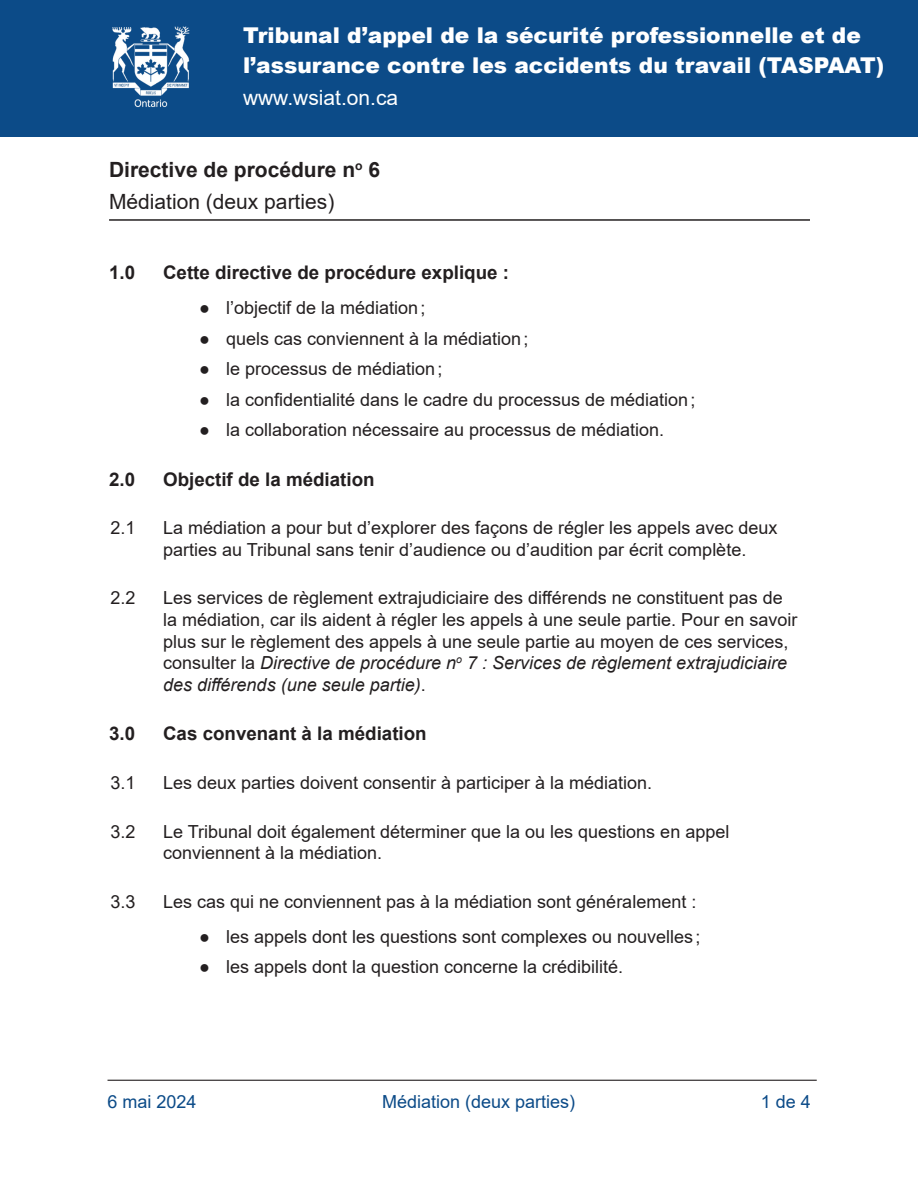
<style>
.page{position:relative;width:918px;height:1188px;background:#fff}
.page>*{position:absolute;margin:0;border:0;box-sizing:border-box;transform-origin:0 0}
.t1{font:900 21.75px/30px "Arial";color:#fff}
.t2{font:700 21px/32px "Arial";color:#231f20}
.t3{font:21px "Arial";color:#fff}
.t4{font:700 18.75px "Arial";color:#231f20}
.bullets{font:18px/21.6px "Arial";color:#231f20}
.t5{font:18px "Arial";color:#0c4b88}
.s1{font-weight:400}
.s2{font-style:italic}
</style>
<div class="page">
<hr style="left:108px;top:1080px;width:709px;height:1px;background:#231f20">
<hr style="left:109px;top:219px;width:701px;height:2px;background:#231f20">
<div style="left:0;top:0;width:918px;height:136px;background:#0c4b88"></div>
<img style="left:112px;top:26px;width:78px;height:82px">
<h1 class="t1" style="left:243px;top:19px;width:643px">Tribunal d’appel de la sécurité professionnelle et de l’assurance contre les accidents du travail (TASPAAT)</h1>
<p class="t3" style="left:243px;top:83px;width:157px">www.wsiat.on.ca</p>
<h2 class="t2" style="left:109px;top:154px;width:273px">Directive de procédure n<sup>o</sup> 6<br><span class="s1">Médiation (deux parties)</span></h2>
<p class="t4" style="left:109px;top:259px;width:28px">1.0</p>
<p class="t4" style="left:163px;top:259px;width:347px">Cette directive de procédure explique :</p>
<p class="bullets" style="left:199px;top:297px;width:228px">● l’objectif de la médiation;</p>
<p class="bullets" style="left:199px;top:327px;width:331px">● quels cas conviennent à la médiation;</p>
<p class="bullets" style="left:199px;top:358px;width:245px">● le processus de médiation;</p>
<p class="bullets" style="left:199px;top:388px;width:498px">● la confidentialité dans le cadre du processus de médiation;</p>
<p class="bullets" style="left:199px;top:419px;width:467px">● la collaboration nécessaire au processus de médiation.</p>
<p class="t4" style="left:109px;top:466px;width:28px">2.0</p>
<p class="t4" style="left:163px;top:466px;width:213px">Objectif de la médiation</p>
<p class="bullets" style="left:111px;top:517px;width:27px">2.1</p>
<p class="bullets" style="left:163px;top:517px;width:616px">La médiation a pour but d’explorer des façons de régler les appels avec deux parties au Tribunal sans tenir d’audience ou d’audition par écrit complète.</p>
<p class="bullets" style="left:111px;top:587px;width:27px">2.2</p>
<p class="bullets" style="left:163px;top:587px;width:636px">Les services de règlement extrajudiciaire des différends ne constituent pas de la médiation, car ils aident à régler les appels à une seule partie. Pour en savoir plus sur le règlement des appels à une seule partie au moyen de ces services, consulter la <span class="s2">Directive de procédure n</span><sup>o</sup> <span class="s2">7 : Services de règlement extrajudiciaire des différends (une seule partie)</span>.</p>
<p class="t4" style="left:109px;top:721px;width:28px">3.0</p>
<p class="t4" style="left:163px;top:721px;width:265px">Cas convenant à la médiation</p>
<p class="bullets" style="left:111px;top:772px;width:27px">3.1</p>
<p class="bullets" style="left:163px;top:772px;width:491px">Les deux parties doivent consentir à participer à la médiation.</p>
<p class="bullets" style="left:111px;top:820px;width:27px">3.2</p>
<p class="bullets" style="left:163px;top:820px;width:568px">Le Tribunal doit également déterminer que la ou les questions en appel conviennent à la médiation.</p>
<p class="bullets" style="left:111px;top:890px;width:27px">3.3</p>
<p class="bullets" style="left:163px;top:890px;width:535px">Les cas qui ne conviennent pas à la médiation sont généralement :</p>
<p class="bullets" style="left:199px;top:926px;width:503px">● les appels dont les questions sont complexes ou nouvelles ;</p>
<p class="bullets" style="left:199px;top:956px;width:426px">● les appels dont la question concerne la crédibilité.</p>
<p class="t5" style="left:108px;top:1089px;width:91px">6 mai 2024</p>
<p class="t5" style="left:382px;top:1089px;width:195px">Médiation (deux parties)</p>
<p class="t5" style="left:761px;top:1089px;width:52px">1 de 4</p>
</div>
